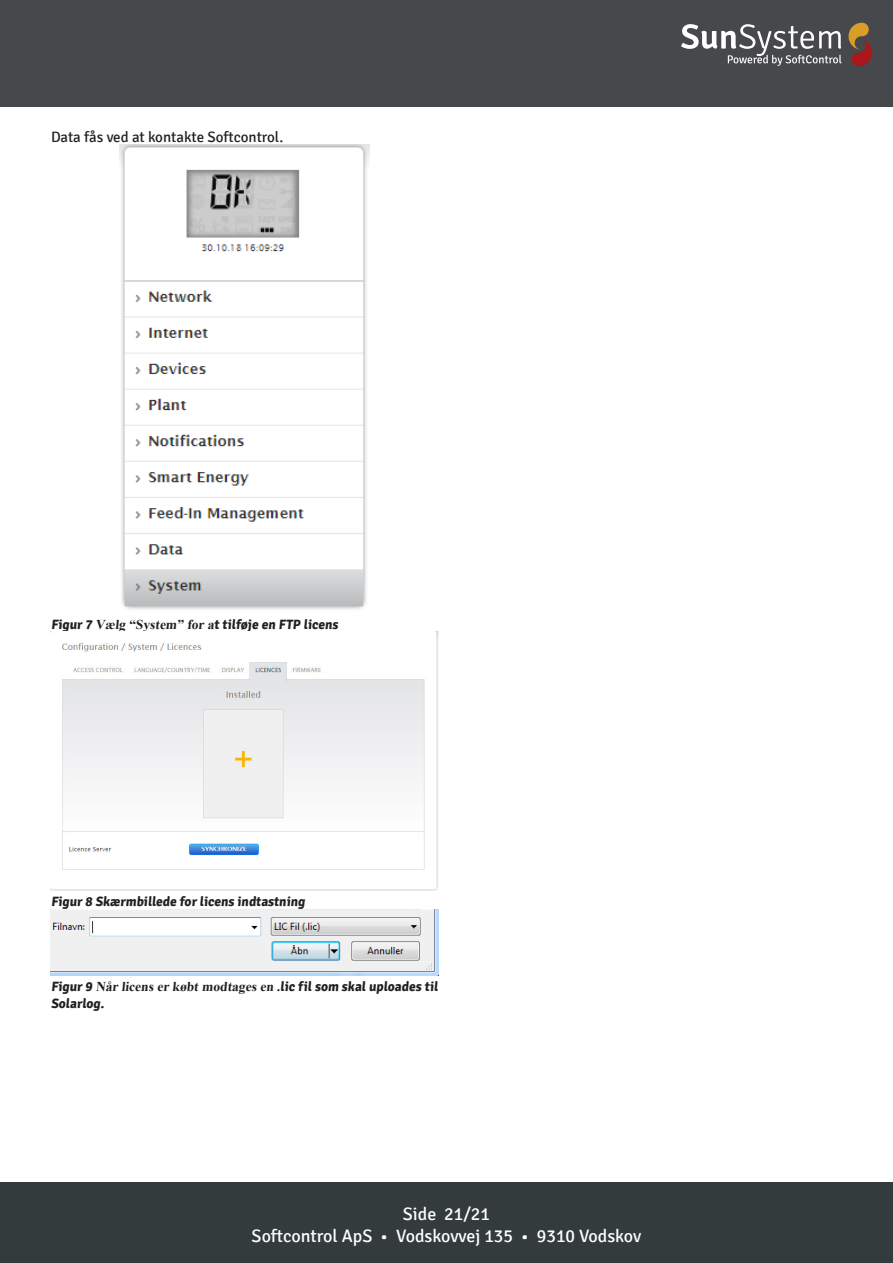
<style>
.page{position:relative;width:893px;height:1263px;background:#fff}
.page>*{position:absolute;margin:0;border:0;box-sizing:border-box;transform-origin:0 0}
.t1{font:18px/21.6px "Signika";color:#fff;text-align:center}
.Brødtekst{font:15px "Signika";color:#231f20}
.Figurtekst{font:700 13.5px/16.2px "Signika";color:#231f20}
.s1{font-family:"Times New Roman"}
</style>
<div class="page">
<div style="left:0;top:1182px;width:893px;height:81px;background:#343b3d"></div>
<div style="left:0;top:0;width:893px;height:106px;background:#46484b"></div>
<svg style="left:848px;top:23px;width:24px;height:43px"></svg>
<svg style="left:681px;top:24px;width:160px;height:42px"></svg>
<img style="left:119px;top:145px;width:251px;height:464px">
<img style="left:51px;top:632px;width:387px;height:258px">
<img style="left:51px;top:909px;width:387px;height:66px">
<p class="Brødtekst" style="left:51px;top:128px;width:234px">Data fås ved at kontakte Softcontrol.</p>
<p class="Figurtekst" style="left:51px;top:616px;width:290px">Figur 7 <span class="s1">Vælg “System” for a</span>t tilføje en FTP licens</p>
<p class="Figurtekst" style="left:51px;top:894px;width:257px">Figur 8 Skærmbillede for licens indtastning</p>
<p class="Figurtekst" style="left:51px;top:979px;width:390px">Figur 9 <span class="s1">Når licens er købt modtages en .</span>lic fil som skal uploades til<br>Solarlog.</p>
<h1 class="t1" style="left:252px;top:1204px;width:391px">Side 21/21<br>Softcontrol ApS • Vodskovvej 135 • 9310 Vodskov</h1>
</div>
